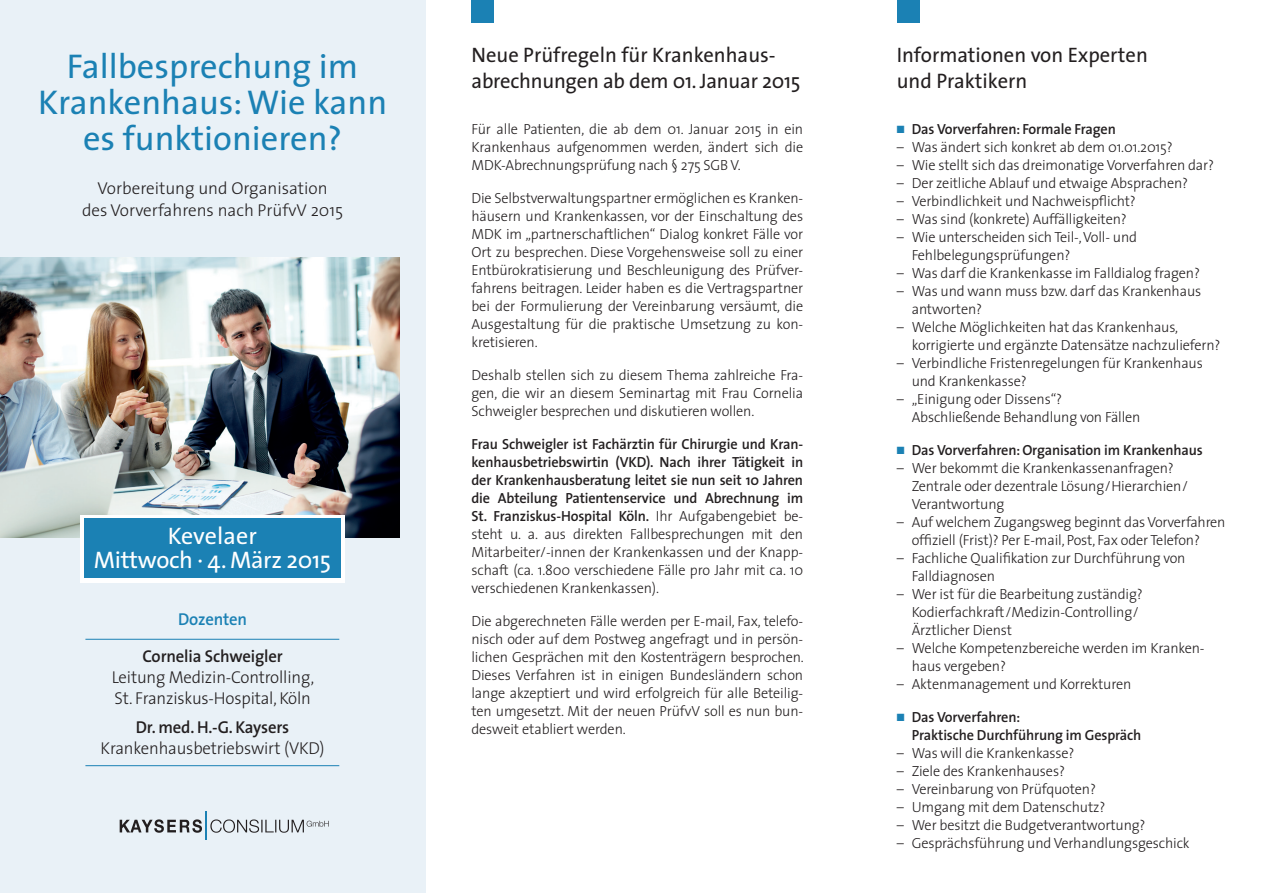
<style>
.page{position:relative;width:1263px;height:893px;background:#fff}
.page>*{position:absolute;margin:0;border:0;box-sizing:border-box;transform-origin:0 0}
.t1{font:34.5px "The Sans";color:#1b81b4}
.t2{font:24px "The Sans";letter-spacing:-.015em;color:#fff}
.t3{font:24px "The Sans";letter-spacing:.005em;color:#fff}
.t4{font:21px/25.5px "The Sans";color:#231f20}
.t5{font:300 17.25px "The Sans";letter-spacing:-.01em;color:#231f20}
.t6{font:600 17.25px "The Sans";letter-spacing:-.01em;color:#231f20}
.t7{font:600 17.25px "The Sans";letter-spacing:-.01em;color:#1b81b4}
.t8{font:300 14.7px/18px "The Sans";letter-spacing:-.01em;color:#231f20;text-align:justify}
.t9{font:600 14.7px/18px "The Sans";letter-spacing:-.01em;color:#231f20;text-align:justify}
.s1{color:#1b81b4}
.s2{font-weight:300}
</style>
<div class="page">
<div style="left:0;top:0;width:425px;height:893px;background:#e9f1f7"></div>
<img style="left:0;top:258px;width:400px;height:280px">
<hr style="left:205px;top:811px;width:2px;height:29px;background:#1b81b4">
<svg style="left:120px;top:819px;width:209px;height:14px"></svg>
<hr style="left:85px;top:639px;width:254px;height:1px;background:#1b81b4">
<hr style="left:85px;top:765px;width:254px;height:1px;background:#1b81b4">
<div style="left:471px;top:0;width:23px;height:23px;background:#1b81b4"></div>
<div style="left:897px;top:0;width:22px;height:23px;background:#1b81b4"></div>
<div style="left:80px;top:515px;width:265px;height:67px;background:#fff"></div>
<div style="left:84px;top:519px;width:257px;height:59px;background:#1b81b4"></div>
<p class="t1" style="left:67px;top:38px;width:293px">Fallbesprechung im</p>
<p class="t1" style="left:38px;top:74px;width:351px">Krankenhaus: Wie kann</p>
<p class="t1" style="left:83px;top:110px;width:261px">es funktionieren?</p>
<p class="t5" style="left:98px;top:174px;width:231px">Vorbereitung und Organisation</p>
<p class="t5" style="left:82px;top:196px;width:263px">des Vorverfahrens nach PrüfvV 2015</p>
<p class="t3" style="left:168px;top:516px;width:90px">Kevelaer</p>
<p class="t2" style="left:94px;top:540px;width:239px">Mittwoch · 4. März 2015</p>
<p class="t7" style="left:178px;top:605px;width:71px">Dozenten</p>
<p class="t6" style="left:143px;top:642px;width:142px">Cornelia Schweigler</p>
<p class="t5" style="left:112px;top:663px;width:204px">Leitung Medizin-Controlling,</p>
<p class="t5" style="left:114px;top:684px;width:198px">St. Franziskus-Hospital, Köln</p>
<p class="t6" style="left:136px;top:713px;width:155px">Dr. med. H.-G. Kaysers</p>
<p class="t5" style="left:101px;top:734px;width:226px">Krankenhausbetriebswirt (VKD)</p>
<p class="t4" style="left:471px;top:42px;width:331px">Neue Prüfregeln für Krankenhaus&shy;abrechnungen ab dem 01. Januar 2015</p>
<p class="t4" style="left:897px;top:42px;width:253px">Informationen von Experten</p>
<p class="t4" style="left:897px;top:67px;width:132px">und Praktikern</p>
<p class="t9" style="left:897px;top:120px;width:221px"><span class="s1">■</span> Das Vorverfahren: Formale Fragen</p>
<p class="t8" style="left:897px;top:138px;width:277px">– Was ändert sich konkret ab dem 01.01.2015?</p>
<p class="t8" style="left:897px;top:156px;width:319px">– Wie stellt sich das dreimonatige Vorverfahren dar?</p>
<p class="t8" style="left:897px;top:174px;width:293px">– Der zeitliche Ablauf und etwaige Absprachen?</p>
<p class="t8" style="left:897px;top:192px;width:241px">– Verbindlichkeit und Nachweispflicht?</p>
<p class="t8" style="left:897px;top:210px;width:232px">– Was sind (konkrete) Auffälligkeiten?</p>
<p class="t8" style="left:897px;top:228px;width:242px">– Wie unterscheiden sich Teil-, Voll- und</p>
<p class="t8" style="left:912px;top:246px;width:160px">Fehlbelegungsprüfungen?</p>
<p class="t8" style="left:897px;top:264px;width:305px">– Was darf die Krankenkasse im Falldialog fragen?</p>
<p class="t8" style="left:912px;top:282px;width:291px;text-indent:-15px">– Was und wann muss bzw. darf das Krankenhaus antworten?</p>
<p class="t8" style="left:897px;top:318px;width:283px">– Welche Möglichkeiten hat das Krankenhaus,</p>
<p class="t8" style="left:912px;top:336px;width:310px">korrigierte und ergänzte Datensätze nachzuliefern?</p>
<p class="t8" style="left:912px;top:354px;width:293px;text-indent:-15px">– Verbindliche Fristenregelungen für Krankenhaus und Krankenkasse?</p>
<p class="t8" style="left:897px;top:390px;width:167px">– „Einigung oder Dissens“?</p>
<p class="t8" style="left:912px;top:408px;width:230px">Abschließende Behandlung von Fällen</p>
<p class="t9" style="left:897px;top:441px;width:307px"><span class="s1">■</span> Das Vorverfahren: Organisation im Krankenhaus</p>
<p class="t8" style="left:897px;top:459px;width:279px">– Wer bekommt die Krankenkassenanfragen?</p>
<p class="t8" style="left:912px;top:477px;width:278px">Zentrale oder dezentrale Lösung/Hierarchien/</p>
<p class="t8" style="left:912px;top:495px;width:94px">Verantwortung</p>
<p class="t8" style="left:912px;top:513px;width:315px;text-indent:-15px">– Auf welchem Zugangsweg beginnt das Vorverfahren offiziell (Frist)? Per E-mail, Post, Fax oder Telefon?</p>
<p class="t8" style="left:897px;top:549px;width:290px">– Fachliche Qualifikation zur Durchführung von</p>
<p class="t8" style="left:912px;top:567px;width:85px">Falldiagnosen</p>
<p class="t8" style="left:897px;top:585px;width:247px">– Wer ist für die Bearbeitung zuständig?</p>
<p class="t8" style="left:912px;top:603px;width:229px">Kodierfachkraft/Medizin-Controlling/</p>
<p class="t8" style="left:912px;top:621px;width:102px">Ärztlicher Dienst</p>
<p class="t8" style="left:912px;top:639px;width:294px;text-indent:-15px">– Welche Kompetenzbereiche werden im Kranken&shy;haus vergeben?</p>
<p class="t8" style="left:897px;top:675px;width:236px">– Aktenmanagement und Korrekturen</p>
<p class="t9" style="left:897px;top:708px;width:125px"><span class="s1">■</span> Das Vorverfahren:</p>
<p class="t9" style="left:912px;top:726px;width:231px">Praktische Durchführung im Gespräch</p>
<p class="t8" style="left:897px;top:744px;width:179px">– Was will die Krankenkasse?</p>
<p class="t8" style="left:897px;top:762px;width:170px">– Ziele des Krankenhauses?</p>
<p class="t8" style="left:897px;top:780px;width:201px">– Vereinbarung von Prüfquoten?</p>
<p class="t8" style="left:897px;top:798px;width:210px">– Umgang mit dem Datenschutz?</p>
<p class="t8" style="left:897px;top:816px;width:250px">– Wer besitzt die Budgetverantwortung?</p>
<p class="t8" style="left:897px;top:834px;width:294px">– Gesprächsführung und Verhandlungsgeschick</p>
<p class="t8" style="left:471px;top:120px;width:333px">Für alle Patienten, die ab dem 01. Januar 2015 in ein Krankenhaus aufgenommen werden, ändert sich die MDK-Abrechnungsprüfung nach § 275 SGB V.</p>
<p class="t8" style="left:471px;top:189px;width:333px">Die Selbstverwaltungspartner ermöglichen es Kranken&shy;häusern und Krankenkassen, vor der Einschaltung des MDK im „partnerschaftlichen“ Dialog konkret Fälle vor Ort zu besprechen. Diese Vorgehensweise soll zu einer Entbürokratisierung und Beschleunigung des Prüfver&shy;fahrens beitragen. Leider haben es die Vertragspartner bei der Formulierung der Vereinbarung versäumt, die Ausgestaltung für die praktische Umsetzung zu kon&shy;kretisieren.</p>
<p class="t8" style="left:471px;top:366px;width:333px">Deshalb stellen sich zu diesem Thema zahlreiche Fra&shy;gen, die wir an diesem Seminartag mit Frau Cornelia Schweigler besprechen und diskutieren wollen.</p>
<p class="t9" style="left:471px;top:435px;width:333px">Frau Schweigler ist Fachärztin für Chirurgie und Kran&shy;kenhausbetriebswirtin (VKD). Nach ihrer Tätigkeit in der Krankenhausberatung leitet sie nun seit 10 Jahren die Abteilung Patientenservice und Abrechnung im St. Franziskus-Hospital Köln. <span class="s2">Ihr Aufgabengebiet be&shy;steht u. a. aus direkten Fallbesprechungen mit den Mitarbeiter/-innen der Krankenkassen und der Knapp&shy;schaft (ca. 1.800 verschiedene Fälle pro Jahr mit ca. 10 verschiedenen Krankenkassen).</span></p>
<p class="t8" style="left:471px;top:612px;width:334px">Die abgerechneten Fälle werden per E-mail, Fax, telefo&shy;nisch oder auf dem Postweg angefragt und in persön&shy;lichen Gesprächen mit den Kostenträgern besprochen.<br>Dieses Verfahren ist in einigen Bundesländern schon lange akzeptiert und wird erfolgreich für alle Beteilig&shy;ten umgesetzt. Mit der neuen PrüfvV soll es nun bun&shy;desweit etabliert werden.</p>
</div>
